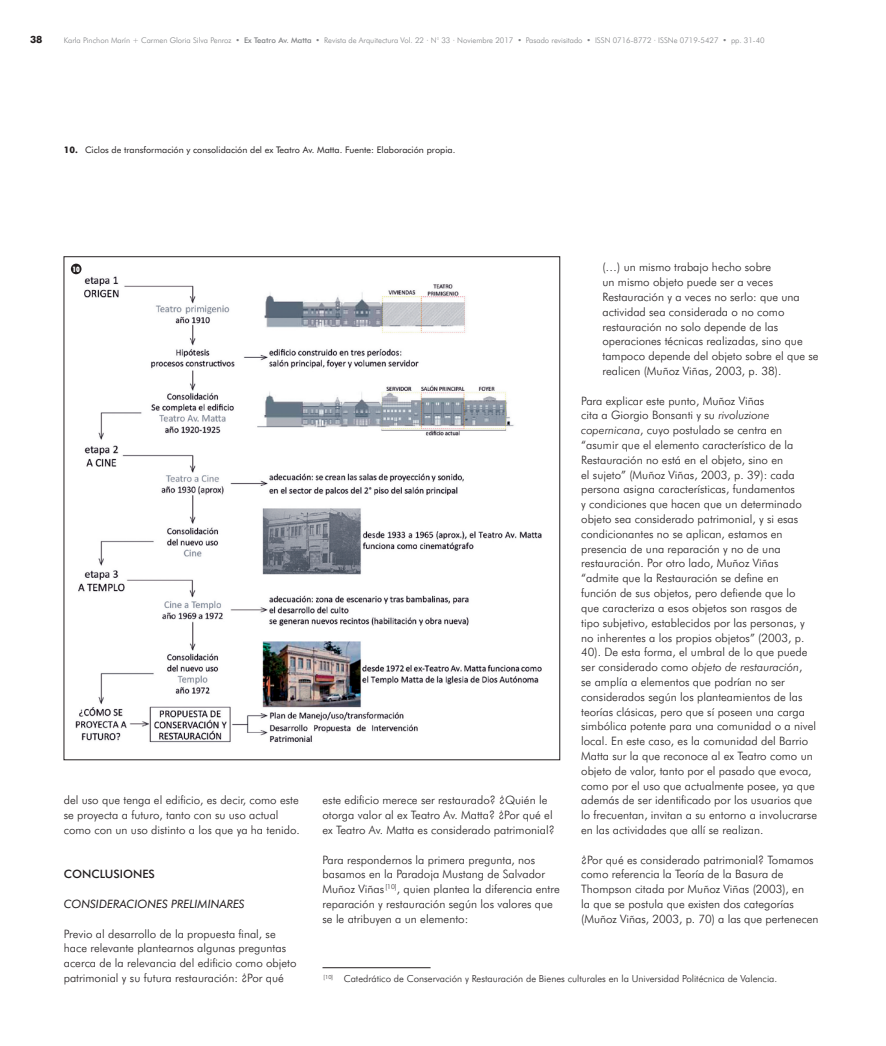
<style>
.page{position:relative;width:886px;height:1046px;background:#fff}
.page>*{position:absolute;margin:0;border:0;box-sizing:border-box;transform-origin:0 0}
.t1{font:300 11.5px/14.8px "Futura BT";color:#231f20}
.t2{font:italic 11.5px "Futura BT";color:#231f20}
.t3{font:500 11.5px "Futura BT";color:#231f20}
.t4{font:700 10px "Futura BT";color:#231f20}
.t5{font:300 9.75px "Futura BT";color:#231f20}
.t6{font:9px "Futura BT";color:#231f20}
.t7{font:300 7.75px "Futura BT";color:#808285}
.t8{font:900 condensed 7.5px "Futura BT";color:#fff}
.s1{font-weight:500}
.s2{font-weight:700}
.s3{font-style:inherit}
.s4{font-style:italic}
</style>
<div class="page">
<hr style="left:322px;top:967px;width:109px;height:1px;background:#231f20">
<img style="left:70px;top:267px;width:472px;height:476px">
<div style="left:71px;top:263px;width:10px;height:11px;background:#231f20;border-radius:50%"></div>
<p class="t4" style="left:30px;top:34px;width:14px">38</p>
<p class="t7" style="left:64px;top:36px;width:702px">Karla Pinchon Marín + Carmen Gloria Silva Penroz • <span class="s1">Ex Teatro Av. Matta</span> • Revista de Arquitectura Vol. 22 · N° 33 · Noviembre 2017 • Pasado revisitado • ISSN 0716-8772 · ISSNe 0719-5427 • pp. 31-40</p>
<p class="t6" style="left:64px;top:144px;width:393px"><span class="s2">10.</span> Ciclos de transformación y consolidación del ex Teatro Av. Matta. Fuente: <span class="s3">E</span>laboración propia.</p>
<p class="t8" style="left:73px;top:265px;width:9px">10</p>
<p class="t1" style="left:64px;top:792px;width:238px">del uso que tenga el edificio, es decir, como este se proyecta a futuro, tanto con su uso actual como con un uso distinto a los que ya ha tenido.</p>
<p class="t3" style="left:64px;top:867px;width:93px">CONCLUSIONES</p>
<p class="t2" style="left:64px;top:896px;width:182px">CONSIDERACIONES PRELIMINARES</p>
<p class="t1" style="left:64px;top:925px;width:234px">Previo al desarrollo de la propuesta final, se hace relevante plantearnos algunas preguntas acerca de la relevancia del edificio como objeto patrimonial y su futura restauración: ¿Por qué</p>
<p class="t1" style="left:322px;top:792px;width:234px">este edificio merece ser restaurado? ¿Quién le otorga valor al ex Teatro Av. Matta? ¿Por qué el ex Teatro Av. Matta es considerado patrimonial?</p>
<p class="t1" style="left:322px;top:851px;width:239px">Para respondernos la primera pregunta, nos basamos en la Paradoja Mustang de Salvador Muñoz Viñas <sup>[10]</sup>, quien plantea la diferencia entre reparación y restauración según los valores que se le atribuyen a un elemento:</p>
<p class="t1" style="left:602px;top:260px;width:218px">(…) un mismo trabajo hecho sobre<br>un mismo objeto puede ser a veces Restauración y a veces no serlo: que una actividad sea considerada o no como restauración no solo depende de las operaciones técnicas realizadas, sino que tampoco depende del objeto sobre el que se realicen (Muñoz Viñas, 2003, p. 38).</p>
<p class="t1" style="left:581px;top:393px;width:237px">Para explicar este punto, Muñoz Viñas<br>cita a Giorgio Bonsanti y su <span class="s4">rivoluzione copernicana</span>, cuyo postulado se centra en “asumir que el elemento característico de la Restauración no está en el objeto, sino en<br>el sujeto” (Muñoz Viñas, 2003, p. 39): cada persona asigna características, fundamentos<br>y condiciones que hacen que un determinado objeto sea considerado patrimonial, y si esas condicionantes no se aplican, estamos en presencia de una reparación y no de una restauración. Por otro lado, Muñoz Viñas “admite que la Restauración se define en función de sus objetos, pero defiende que lo<br>que caracteriza a esos objetos son rasgos de tipo subjetivo, establecidos por las personas, y no inherentes a los propios objetos” (2003, p.<br>40). De esta forma, el umbral de lo que puede ser considerado como <span class="s4">objeto de restauración</span>,<br>se amplía a elementos que podrían no ser considerados según los planteamientos de las teorías clásicas, pero que sí poseen una carga simbólica potente para una comunidad o a nivel local. En este caso, es la comunidad del Barrio Matta sur la que reconoce al ex Teatro como un objeto de valor, tanto por el pasado que evoca, como por el uso que actualmente posee, ya que además de ser identificado por los usuarios que lo frecuentan, invitan a su entorno a involucrarse en las actividades que allí se realizan.</p>
<p class="t1" style="left:581px;top:851px;width:239px">¿Por qué es considerado patrimonial? Tomamos como referencia la Teoría de la Basura de Thompson citada por Muñoz Viñas (2003), en<br>la que se postula que existen dos categorías (Muñoz Viñas, 2003, p. 70) a las que pertenecen</p>
<p class="t5" style="left:324px;top:972px;width:455px"><sup>[10]</sup> Catedrático de Conservación y Restauración de Bienes culturales en la Universidad Politécnica de Valencia.</p>
</div>
